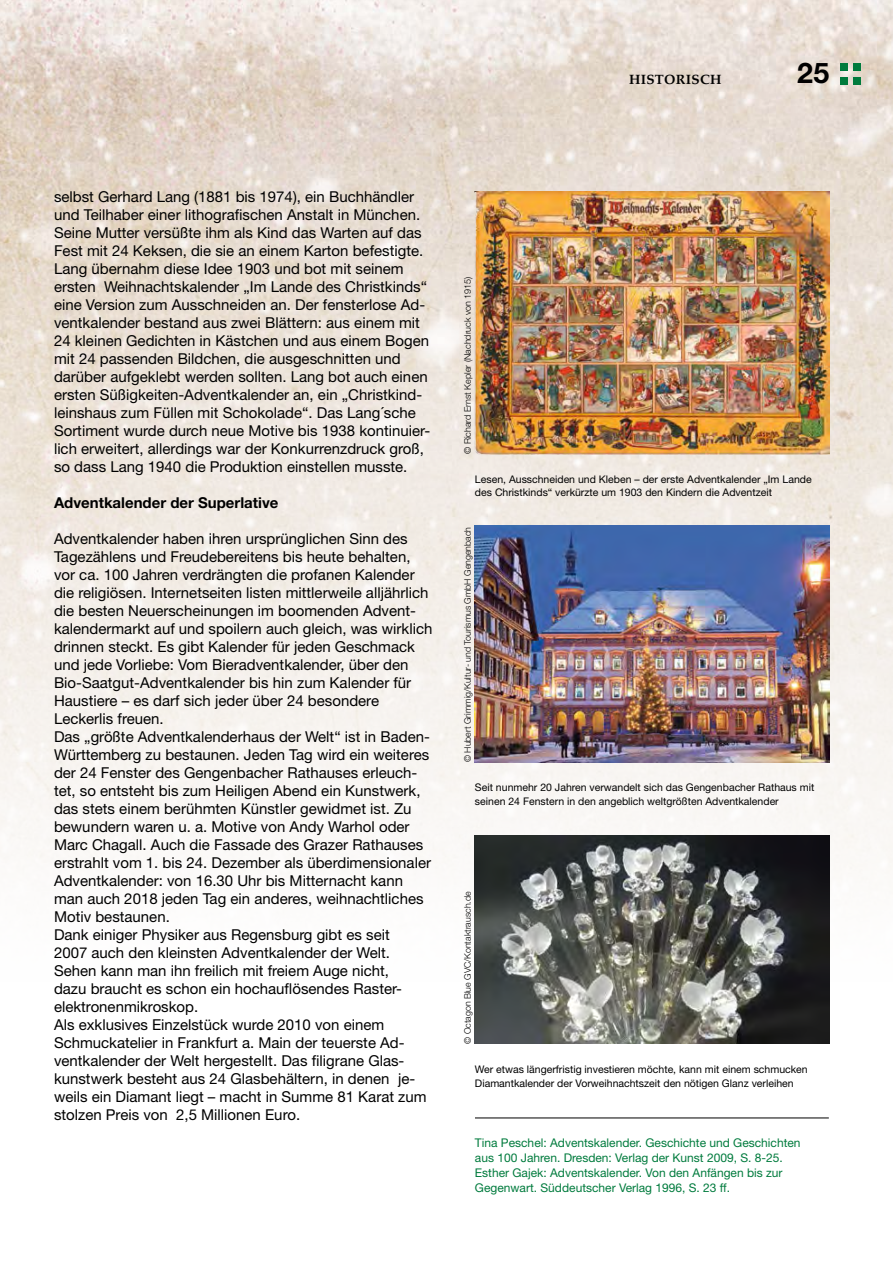
<style>
.page{position:relative;width:893px;height:1263px;background:#fff}
.page>*{position:absolute;margin:0;border:0;box-sizing:border-box;transform-origin:0 0}
.t1{font:700 28.5px "Helvetica Neue LT Std";color:#000}
.t2{font:15px/18px "Helvetica Neue LT Std";color:#000}
.t3{font:700 15px "Helvetica Neue LT Std";color:#000}
.t4{font:700 13.5px "Palatino";letter-spacing:.025em;color:#000}
.t5{font:12px/15px "Helvetica Neue LT Std";color:#007b3d}
.t6{font:10.5px/13.5px "Helvetica Neue LT Std";color:#000}
.t7{font:300 9px "Helvetica Neue LT Std";color:#000}
</style>
<div class="page">
<img style="left:0;top:0;width:893px;height:981px">
<div style="left:853px;top:64px;width:8px;height:7px;background:#007b3d"></div>
<div style="left:840px;top:64px;width:7px;height:7px;background:#007b3d"></div>
<div style="left:853px;top:77px;width:8px;height:8px;background:#007b3d"></div>
<div style="left:840px;top:77px;width:7px;height:8px;background:#007b3d"></div>
<img style="left:475px;top:526px;width:354px;height:236px">
<img style="left:475px;top:191px;width:354px;height:263px">
<img style="left:475px;top:836px;width:354px;height:208px">
<hr style="left:475px;top:1118px;width:354px;height:1px;background:#000">
<p class="t4" style="left:629px;top:68px;width:94px">HISTORISCH</p>
<h1 class="t1" style="left:797px;top:55px;width:33px">25</h1>
<p class="t2" style="left:54px;top:188px;width:378px">selbst Gerhard Lang (1881 bis 1974), ein Buchhändler und Teilhaber einer lithografischen Anstalt in München.<br>Seine Mutter versüßte ihm als Kind das Warten auf das Fest mit 24 Keksen, die sie an einem Karton befestigte.<br>Lang übernahm diese Idee 1903 und bot mit seinem ersten Weihnachtskalender „Im Lande des Christkinds“ eine Version zum Ausschneiden an. Der fensterlose Ad&shy;ventkalender bestand aus zwei Blättern: aus einem mit 24 kleinen Gedichten in Kästchen und aus einem Bogen mit 24 passenden Bildchen, die ausgeschnitten und darüber aufgeklebt werden sollten. Lang bot auch einen ersten Süßigkeiten-Adventkalender an, ein „Christkind&shy;leinshaus zum Füllen mit Schokolade“. Das Lang´sche Sortiment wurde durch neue Motive bis 1938 kontinuier&shy;lich erweitert, allerdings war der Konkurrenzdruck groß, so dass Lang 1940 die Produktion einstellen musste.</p>
<p class="t3" style="left:54px;top:493px;width:226px">Adventkalender der Superlative</p>
<p class="t2" style="left:54px;top:530px;width:380px">Adventkalender haben ihren ursprünglichen Sinn des Tagezählens und Freudebereitens bis heute behalten, vor ca. 100 Jahren verdrängten die profanen Kalender die religiösen. Internetseiten listen mittlerweile alljährlich die besten Neuerscheinungen im boomenden Advent&shy;kalendermarkt auf und spoilern auch gleich, was wirklich drinnen steckt. Es gibt Kalender für jeden Geschmack und jede Vorliebe: Vom Bieradventkalender, über den Bio-Saatgut-Adventkalender bis hin zum Kalender für Haustiere – es darf sich jeder über 24 besondere Leckerlis freuen.<br>Das „größte Adventkalenderhaus der Welt“ ist in Baden-Württemberg zu bestaunen. Jeden Tag wird ein weiteres der 24 Fenster des Gengenbacher Rathauses erleuch&shy;tet, so entsteht bis zum Heiligen Abend ein Kunstwerk, das stets einem berühmten Künstler gewidmet ist. Zu bewundern waren u. a. Motive von Andy Warhol oder Marc Chagall. Auch die Fassade des Grazer Rathauses erstrahlt vom 1. bis 24. Dezember als überdimensionaler Adventkalender: von 16.30 Uhr bis Mitternacht kann man auch 2018 jeden Tag ein anderes, weihnachtliches Motiv bestaunen.<br>Dank einiger Physiker aus Regensburg gibt es seit<br>2007 auch den kleinsten Adventkalender der Welt.<br>Sehen kann man ihn freilich mit freiem Auge nicht,<br>dazu braucht es schon ein hochauflösendes Raster&shy;elektronenmikroskop.<br>Als exklusives Einzelstück wurde 2010 von einem Schmuckatelier in Frankfurt a. Main der teuerste Ad&shy;ventkalender der Welt hergestellt. Das filigrane Glas&shy;kunstwerk besteht aus 24 Glasbehältern, in denen je&shy;weils ein Diamant liegt – macht in Summe 81 Karat zum stolzen Preis von 2,5 Millionen Euro.</p>
<p class="t7" style="left:462px;top:454px;width:179px;rotate:-90deg">© Richard Ernst Kepler (Nachdruck von 1915)</p>
<p class="t6" style="left:475px;top:472px;width:338px">Lesen, Ausschneiden und Kleben – der erste Adventkalender „Im Lande des Christkinds“ verkürzte um 1903 den Kindern die Adventzeit</p>
<p class="t7" style="left:462px;top:762px;width:237px;rotate:-90deg">© Hubert Grimmig/Kultur- und Tourismus GmbH Gengenbach</p>
<p class="t6" style="left:475px;top:780px;width:341px">Seit nunmehr 20 Jahren verwandelt sich das Gengenbacher Rathaus mit seinen 24 Fenstern in den angeblich weltgrößten Adventkalender</p>
<p class="t7" style="left:462px;top:1044px;width:154px;rotate:-90deg">© Octagon Blue GVC/Kontaktrausch.de</p>
<p class="t6" style="left:475px;top:1062px;width:334px">Wer etwas längerfristig investieren möchte, kann mit einem schmucken<br>Diamantkalender der Vorweihnachtszeit den nötigen Glanz verleihen</p>
<p class="t5" style="left:475px;top:1135px;width:327px">Tina Peschel: Adventskalender. Geschichte und Geschichten aus 100 Jahren. Dresden: Verlag der Kunst 2009, S. 8-25.<br>Esther Gajek: Adventskalender. Von den Anfängen bis zur Gegenwart. Süddeutscher Verlag 1996, S. 23 ff.</p>
</div>
